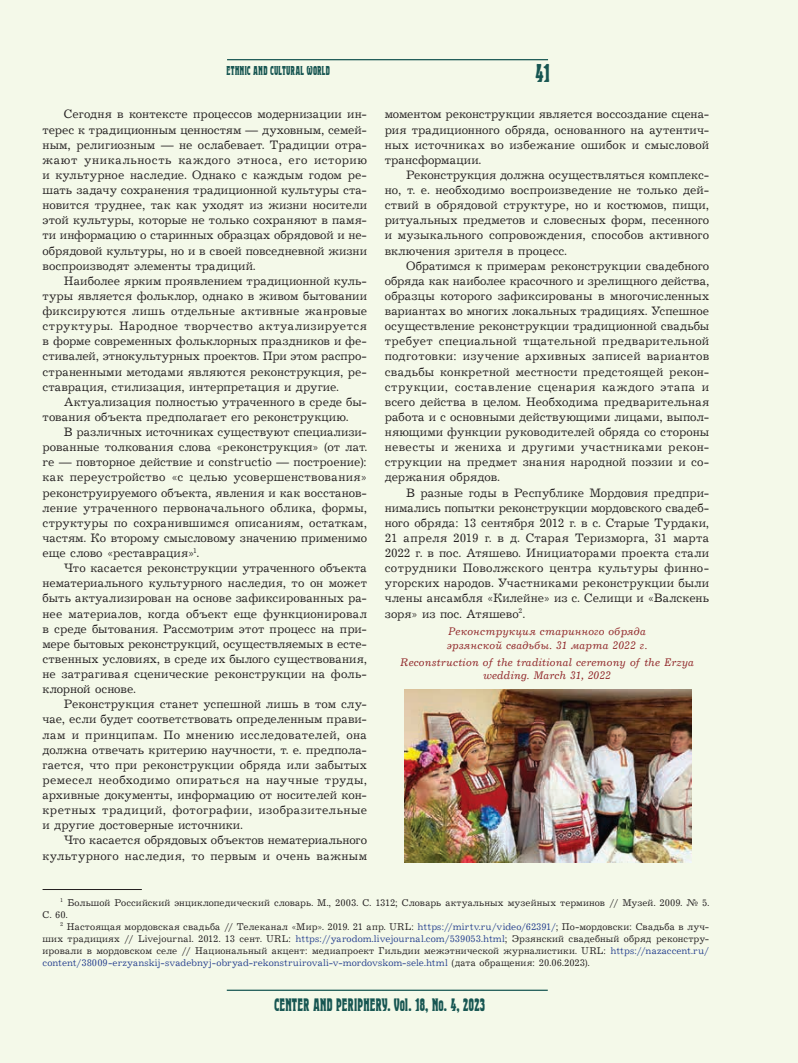
<style>
.page{position:relative;width:798px;height:1063px;background:#fff}
.page>*{position:absolute;margin:0;border:0;box-sizing:border-box;transform-origin:0 0}
.t1{font:25px "Herold DG";color:#175652}
.t2{font:17.5px "Herold DG";color:#175652}
.t3{font:12.5px/15.1px "Journal Cyrillic";letter-spacing:.005em;color:#231f20;text-align:justify}
.t4{font:12.5px "Herold DG";letter-spacing:.01em;color:#175652}
.t5{font:11.25px/13.5px "Journal Italic Cyrillic";letter-spacing:.005em;color:#902629}
.t6{font:10px/12px "Journal Cyrillic";letter-spacing:.005em;color:#231f20}
.s1{color:#253f8e}
</style>
<div class="page">
<div style="left:2px;top:0;width:795px;height:1063px;background:#f4f9e9"></div>
<hr style="left:227px;top:59px;width:321px;height:1px;background:#175652">
<hr style="left:0;top:0;width:2px;height:1063px;background:#f4f9e9">
<hr style="left:227px;top:990px;width:320px;height:1px;background:#175652">
<hr style="left:43px;top:889px;width:99px;height:1px;background:#231f20">
<img style="left:404px;top:690px;width:287px;height:173px">
<p class="t4" style="left:226px;top:63px;width:105px">ETHNIC AND CULTURAL WORLD</p>
<p class="t3" style="left:43px;top:107px;width:326px;text-indent:21px">Сегодня в контексте процессов модернизации ин&shy;терес к традиционным ценностям — духовным, семей&shy;ным, религиозным — не ослабевает. Традиции отра&shy;жают уникальность каждого этноса, его историю и культурное наследие. Однако с каждым годом ре&shy;шать задачу сохранения традиционной культуры ста&shy;новится труднее, так как уходят из жизни носители этой культуры, которые не только сохраняют в памя&shy;ти информацию о старинных образцах обрядовой и не&shy;обрядовой культуры, но и в своей повседневной жизни воспроизводят элементы традиций.</p>
<p class="t3" style="left:43px;top:274px;width:326px;text-indent:21px">Наиболее ярким проявлением традиционной куль&shy;туры является фольклор, однако в живом бытовании фиксируются лишь отдельные активные жанровые структуры. Народное творчество актуализируется в форме современных фольклорных праздников и фе&shy;стивалей, этнокультурных проектов. При этом распро&shy;страненными методами являются реконструкция, ре&shy;ставрация, стилизация, интерпретация и другие.</p>
<p class="t3" style="left:43px;top:395px;width:326px;text-indent:21px">Актуализация полностью утраченного в среде бы&shy;тования объекта предполагает его реконструкцию.</p>
<p class="t3" style="left:43px;top:425px;width:326px;text-indent:21px">В различных источниках существуют специализи&shy;рованные толкования слова «реконструкция» (от лат. rе — повторное действие и constructio — построение): как переустройство «с целью усовершенствования» реконструируемого объекта, явления и как восстанов&shy;ление утраченного первоначального облика, формы, структуры по сохранившимся описаниям, остаткам, частям. Ко второму смысловому значению применимо еще слово «реставрация»<sup>1</sup>.</p>
<p class="t3" style="left:43px;top:561px;width:326px;text-indent:21px">Что касается реконструкции утраченного объекта нематериального культурного наследия, то он может быть актуализирован на основе зафиксированных ра&shy;нее материалов, когда объект еще функционировал в среде бытования. Рассмотрим этот процесс на при&shy;мере бытовых реконструкций, осуществляемых в есте&shy;ственных условиях, в среде их былого существования, не затрагивая сценические реконструкции на фоль&shy;клорной основе.</p>
<p class="t3" style="left:43px;top:697px;width:326px;text-indent:21px">Реконструкция станет успешной лишь в том слу&shy;чае, если будет соответствовать определенным прави&shy;лам и принципам. По мнению исследователей, она должна отвечать критерию научности, т. е. предпола&shy;гается, что при реконструкции обряда или забытых ремесел необходимо опираться на научные труды, архивные документы, информацию от носителей кон&shy;кретных традиций, фотографии, изобразительные и другие достоверные источники.</p>
<p class="t3" style="left:43px;top:833px;width:326px;text-align:right">Что касается обрядовых объектов нематериального культурного наследия, то первым и очень важным</p>
<h1 class="t1" style="left:535px;top:59px;width:16px">41</h1>
<p class="t3" style="left:384px;top:107px;width:326px">моментом реконструкции является воссоздание сцена&shy;рия традиционного обряда, основанного на аутентич&shy;ных источниках во избежание ошибок и смысловой трансформации.</p>
<p class="t3" style="left:384px;top:168px;width:326px;text-indent:21px">Реконструкция должна осуществляться комплекс&shy;но, т. е. необходимо воспроизведение не только дей&shy;ствий в обрядовой структуре, но и костюмов, пищи, ритуальных предметов и словесных форм, песенного и музыкального сопровождения, способов активного включения зрителя в процесс.</p>
<p class="t3" style="left:384px;top:258px;width:326px;text-indent:21px">Обратимся к примерам реконструкции свадебного обряда как наиболее красочного и зрелищного действа, образцы которого зафиксированы в многочисленных вариантах во многих локальных традициях. Успешное осуществление реконструкции традиционной свадьбы требует специальной тщательной предварительной подготовки: изучение архивных записей вариантов свадьбы конкретной местности предстоящей рекон&shy;струкции, составление сценария каждого этапа и всего действа в целом. Необходима предварительная работа и с основными действующими лицами, выпол&shy;няющими функции руководителей обряда со стороны невесты и жениха и другими участниками рекон&shy;струкции на предмет знания народной поэзии и со&shy;держания обрядов.</p>
<p class="t3" style="left:384px;top:485px;width:326px;text-indent:21px">В разные годы в Республике Мордовия предпри&shy;нимались попытки реконструкции мордовского свадеб&shy;ного обряда: 13 сентября 2012 г. в с. Старые Турдаки, 21 апреля 2019 г. в д. Старая Теризморга, 31 марта 2022 г. в пос. Атяшево. Инициаторами проекта стали сотрудники Поволжского центра культуры финно&shy;угорских народов. Участниками реконструкции были члены ансамбля «Килейне» из с. Селищи и «Валскень зоря» из пос. Атяшево<sup>2</sup>.</p>
<p class="t5" style="left:446px;top:625px;width:202px">Реконструкция старинного обряда эрзянской свадьбы. 31 марта 2022 г.</p>
<p class="t5" style="left:400px;top:656px;width:295px;text-align:center">Reconstruction of the traditional ceremony of the Erzya wedding. March 31, 2022</p>
<p class="t6" style="left:43px;top:897px;width:668px;text-indent:18px"><sup>1</sup> Большой Российский энциклопедический словарь. М., 2003. С. 1312; Словарь актуальных музейных терминов // Музей. 2009. № 5.<br>С. 60.</p>
<p class="t6" style="left:43px;top:921px;width:668px;text-align:justify;text-indent:18px"><sup>2</sup> Настоящая мордовская свадьба // Телеканал «Мир». 2019. 21 апр. URL: <span class="s1">https://mirtv.ru/video/62391/</span>; По-мордовски: Свадьба в луч&shy;ших традициях // Livejournal. 2012. 13 сент. URL: <span class="s1">https://yarodom.livejournal.com/539053.html</span>; Эрзянский свадебный обряд реконстру&shy;ировали в мордовском селе // Национальный акцент: медиапроект Гильдии межэтнической журналистики. URL: <span class="s1">https://nazaccent.ru/ content/38009-erzyanskij-svadebnyj-obryad-rekonstruirovali-v-mordovskom-sele.html</span> (дата обращения: 20.06.2023).</p>
<h2 class="t2" style="left:274px;top:995px;width:212px">CENTER AND PERIPHERY. Vol. 18, No. 4, 2023</h2>
</div>
